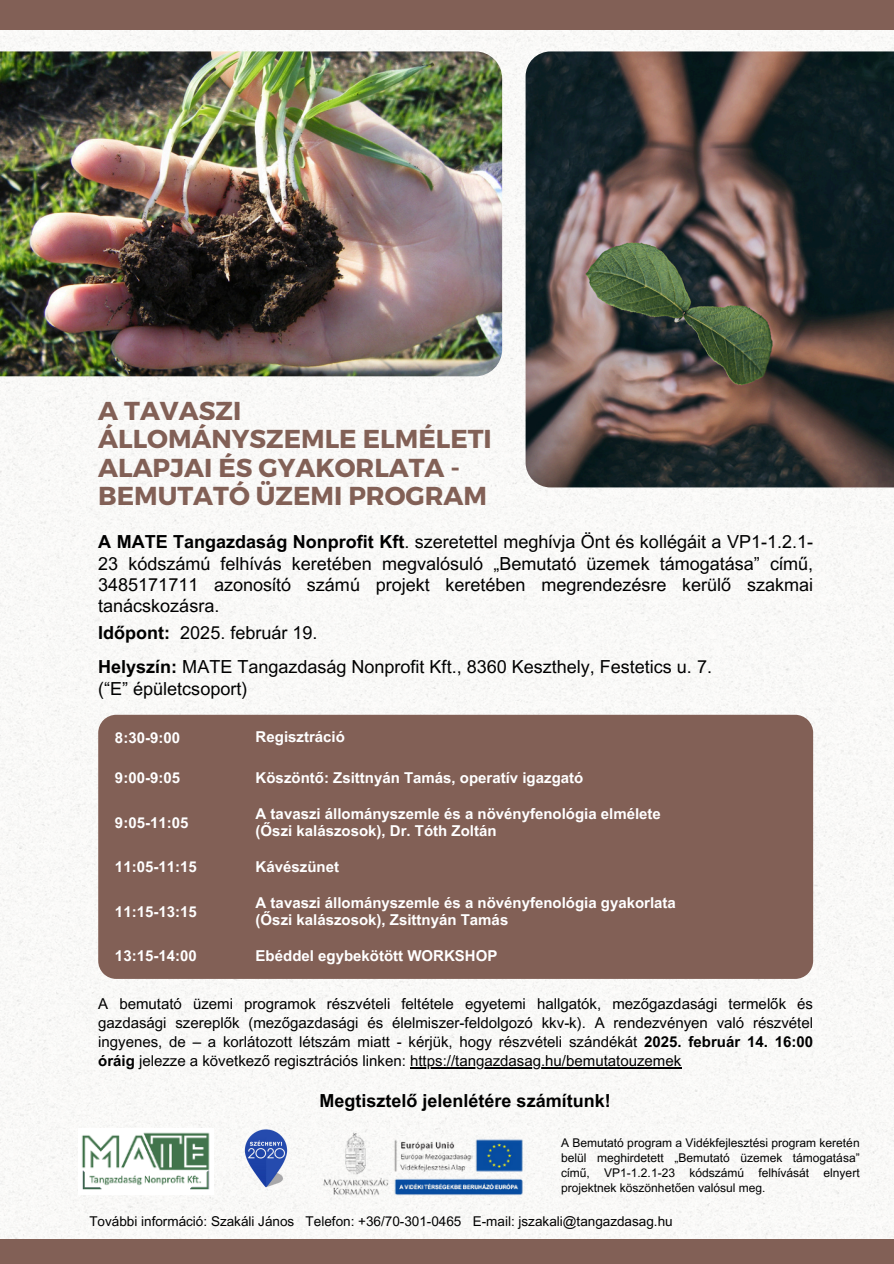
<style>
.page{position:relative;width:894px;height:1264px;background:#fff}
.page>*{position:absolute;margin:0;border:0;box-sizing:border-box;transform-origin:0 0}
.t1{font:700 25.95px/28.2px "Montserrat";color:#826056}
.t2{font:18px/21.3px "Arial MT Pro";color:#000;text-align:justify}
.t3{font:700 18px "Arial MT Pro";color:#000}
.t4{font:15px/19.2px "Arial MT Pro";color:#000;text-align:justify}
.t5{font:700 15px "Arial MT Pro";color:#fff}
.t6{font:13.5px "Arial MT Pro";color:#000}
.t7{font:12px/15px "Arial MT Pro";color:#000;text-align:justify}
.s1{font-weight:700}
</style>
<div class="page">
<img style="left:0;top:30px;width:893px;height:1208px">
<img style="left:525px;top:51px;width:368px;height:436px">
<img style="left:0;top:51px;width:502px;height:325px">
<div style="left:98px;top:714px;width:714px;height:264px;background:#826056"></div>
<div style="left:0;top:0;width:893px;height:30px;background:#826056"></div>
<div style="left:0;top:1238px;width:893px;height:25px;background:#826056"></div>
<hr style="left:410px;top:1067px;width:271px;height:1px;background:#000">
<img style="left:315px;top:1113px;width:222px;height:96px">
<img style="left:79px;top:1128px;width:135px;height:66px">
<img style="left:216px;top:1111px;width:99px;height:99px">
<p class="t1" style="left:98px;top:395px;width:395px">A TAVASZI<br>ÁLLOMÁNYSZEMLE ELMÉLETI<br>ALAPJAI ÉS GYAKORLATA -<br>BEMUTATÓ ÜZEMI PROGRAM</p>
<p class="t2" style="left:98px;top:533px;width:716px"><span class="s1">A MATE Tangazdaság Nonprofit Kft</span>. szeretettel meghívja Önt és kollégáit a VP1-1.2.1- 23 kódszámú felhívás keretében megvalósuló „Bemutató üzemek támogatása” című, 3485171711 azonosító számú projekt keretében megrendezésre kerülő szakmai tanácskozásra.</p>
<p class="t2" style="left:98px;top:624px;width:221px"><span class="s1">Időpont:</span> 2025. február 19.</p>
<p class="t2" style="left:98px;top:658px;width:615px"><span class="s1">Helyszín:</span> MATE Tangazdaság Nonprofit Kft., 8360 Keszthely, Festetics u. 7. (“E” épületcsoport)</p>
<p class="t5" style="left:115px;top:732px;width:67px">8:30-9:00</p>
<h3 class="t5" style="left:255px;top:731px;width:91px">Regisztráció</h3>
<h3 class="t5" style="left:115px;top:772px;width:67px">9:00-9:05</h3>
<h3 class="t5" style="left:255px;top:772px;width:329px">Köszöntő: Zsittnyán Tamás, operatív igazgató</h3>
<p class="t5" style="left:115px;top:817px;width:75px">9:05-11:05</p>
<p class="t5" style="left:255px;top:808px;width:407px">A tavaszi állományszemle és a növényfenológia elmélete</p>
<p class="t5" style="left:255px;top:825px;width:242px">(Őszi kalászosok), Dr. Tóth Zoltán</p>
<p class="t5" style="left:115px;top:861px;width:83px">11:05-11:15</p>
<p class="t5" style="left:255px;top:861px;width:85px">Kávészünet</p>
<p class="t5" style="left:115px;top:906px;width:83px">11:15-13:15</p>
<p class="t5" style="left:255px;top:897px;width:422px">A tavaszi állományszemle és a növényfenológia gyakorlata</p>
<p class="t5" style="left:255px;top:914px;width:254px">(Őszi kalászosok), Zsittnyán Tamás</p>
<p class="t5" style="left:115px;top:950px;width:83px">13:15-14:00</p>
<p class="t5" style="left:255px;top:950px;width:243px">Ebéddel egybekötött WORKSHOP</p>
<p class="t4" style="left:98px;top:995px;width:716px">A bemutató üzemi programok részvételi feltétele egyetemi hallgatók, mezőgazdasági termelők és gazdasági szereplők (mezőgazdasági és élelmiszer-feldolgozó kkv-k). A rendezvényen való részvétel ingyenes, de – a korlátozott létszám miatt - kérjük, hogy részvételi szándékát <span class="s1">2025. február 14. 16:00 óráig</span> jelezze a következő regisztrációs linken: https://tangazdasag.hu/bemutatouzemek</p>
<p class="t3" style="left:319px;top:1093px;width:293px">Megtisztelő jelenlétére számítunk!</p>
<p class="t7" style="left:561px;top:1137px;width:300px">A Bemutató program a Vidékfejlesztési program keretén belül meghirdetett „Bemutató üzemek támogatása” című, VP1-1.2.1-23 kódszámú felhívását elnyert projektnek köszönhetően valósul meg.</p>
<p class="t6" style="left:89px;top:1215px;width:584px">További információ: Szakáli János Telefon: +36/70-301-0465 E-mail: jszakali@tangazdasag.hu</p>
</div>
